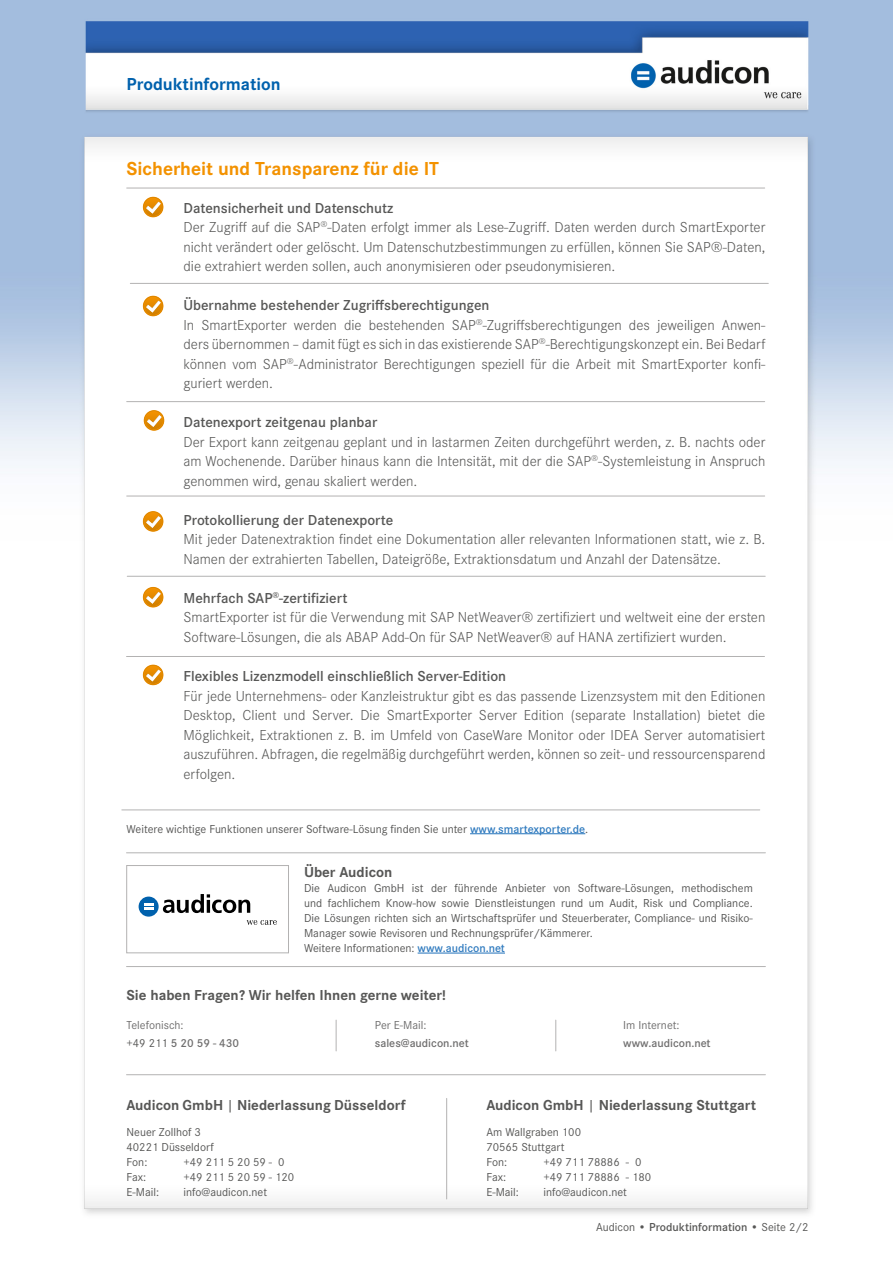
<style>
.page{position:relative;width:893px;height:1263px;background:#fff}
.page>*{position:absolute;margin:0;border:0;box-sizing:border-box;transform-origin:0 0}
.t1{font:700 19.5px "Corporate S";color:#f39200}
.t2{font:700 18px "Corporate S";color:#0061ad}
.t3{font:300 15px/19.5px "Corporate S";color:#575756}
.t4{font:700 15px "Corporate S";color:#575756}
.t5{font:600 15px "Corporate S";color:#575756}
.t6{font:12px/15px "Corporate S";color:#575756}
.t7{font:12px/18px "Corporate S";color:#706f6f}
.t8{font:600 12px "Corporate S";color:#575756}
.t9{font:600 12px "Corporate S";color:#706f6f}
.s1{font-weight:600}
.s2{font-weight:600;color:#307bbf}
.s3{color:#575756}
.s4{font-weight:400}
</style>
<div class="page">
<img style="left:0;top:0;width:893px;height:1214px">
<hr style="left:470px;top:833px;width:115px;height:1px;background:#307bbf">
<svg style="left:144px;top:410px;width:20px;height:20px"></svg>
<svg style="left:143px;top:197px;width:20px;height:20px"></svg>
<svg style="left:143px;top:296px;width:20px;height:20px"></svg>
<hr style="left:556px;top:1020px;width:1px;height:31px;background:#b3b2b2">
<hr style="left:336px;top:1020px;width:1px;height:31px;background:#b3b2b2">
<hr style="left:446px;top:1098px;width:1px;height:101px;background:#b3b2b2">
<hr style="left:126px;top:1074px;width:639px;height:1px;background:#b3b2b2">
<hr style="left:126px;top:852px;width:639px;height:1px;background:#b3b2b2">
<hr style="left:126px;top:966px;width:639px;height:1px;background:#b3b2b2">
<hr style="left:418px;top:952px;width:87px;height:1px;background:#307bbf">
<div style="left:127px;top:865px;width:161px;height:88px;background:#fff"></div>
<svg style="left:247px;top:920px;width:30px;height:5px"></svg>
<svg style="left:163px;top:894px;width:87px;height:19px"></svg>
<div style="left:139px;top:896px;width:20px;height:21px;background:#0061ad;border-radius:50%"></div>
<svg style="left:144px;top:903px;width:9px;height:7px"></svg>
<div style="left:126px;top:865px;width:163px;height:88px;border:1px solid #b3b2b2"></div>
<hr style="left:127px;top:188px;width:638px;height:1px;background:#b3b2b2">
<hr style="left:130px;top:283px;width:638px;height:1px;background:#b3b2b2">
<hr style="left:127px;top:401px;width:638px;height:1px;background:#b3b2b2">
<hr style="left:127px;top:496px;width:638px;height:1px;background:#b3b2b2">
<hr style="left:127px;top:576px;width:638px;height:1px;background:#b3b2b2">
<svg style="left:143px;top:511px;width:20px;height:20px"></svg>
<svg style="left:143px;top:665px;width:20px;height:20px"></svg>
<svg style="left:143px;top:587px;width:20px;height:20px"></svg>
<hr style="left:126px;top:656px;width:638px;height:1px;background:#b3b2b2">
<hr style="left:122px;top:810px;width:638px;height:1px;background:#b3b2b2">
<p class="t2" style="left:126px;top:74px;width:156px">Produktinformation</p>
<h1 class="t1" style="left:126px;top:158px;width:314px">Sicherheit und Transparenz für die IT</h1>
<p class="t3" style="left:183px;top:198px;width:583px"><span class="s1">Datensicherheit und Datenschutz<br></span>Der Zugriff auf die SAP<sup>®</sup>-Daten erfolgt immer als Lese-Zugriff. Daten werden durch SmartExporter nicht verändert oder gelöscht. Um Datenschutzbestimmungen zu erfüllen, können Sie SAP®-Daten, die extrahiert werden sollen, auch anonymisieren oder pseudonymisieren.</p>
<p class="t3" style="left:183px;top:296px;width:583px"><span class="s1">Übernahme bestehender Zugriffsberechtigungen<br></span>In SmartExporter werden die bestehenden SAP<sup>®</sup>-Zugriffsberechtigungen des jeweiligen Anwen&shy;ders übernommen – damit fügt es sich in das existierende SAP<sup>®</sup>-Berechtigungskonzept ein. Bei Bedarf können vom SAP<sup>®</sup>-Administrator Berechtigungen speziell für die Arbeit mit SmartExporter konfi&shy;guriert werden.</p>
<p class="t5" style="left:183px;top:414px;width:195px">Datenexport zeitgenau planbar</p>
<p class="t3" style="left:183px;top:432px;width:583px;text-align:justify">Der Export kann zeitgenau geplant und in lastarmen Zeiten durchgeführt werden, z. B. nachts oder am Wochenende. Darüber hinaus kann die Intensität, mit der die SAP<sup>®</sup>-Systemleistung in Anspruch genommen wird, genau skaliert werden.</p>
<p class="t5" style="left:183px;top:511px;width:211px">Protokollierung der Datenexporte</p>
<p class="t3" style="left:183px;top:530px;width:583px">Mit jeder Datenextraktion findet eine Dokumentation aller relevanten Informationen statt, wie z. B.<br>Namen der extrahierten Tabellen, Dateigröße, Extraktionsdatum und Anzahl der Datensätze.</p>
<p class="t3" style="left:183px;top:588px;width:583px"><span class="s1">Mehrfach SAP</span><sup>®</sup><span class="s1">-zertifiziert<br></span>SmartExporter ist für die Verwendung mit SAP NetWeaver® zertifiziert und weltweit eine der ersten<br>Software-Lösungen, die als ABAP Add-On für SAP NetWeaver® auf HANA zertifiziert wurden.</p>
<p class="t5" style="left:183px;top:667px;width:324px">Flexibles Lizenzmodell einschließlich Server-Edition</p>
<p class="t3" style="left:183px;top:686px;width:583px;text-align:justify">Für jede Unternehmens- oder Kanzleistruktur gibt es das passende Lizenzsystem mit den Editionen Desktop, Client und Server. Die SmartExporter Server Edition (separate Installation) bietet die Möglichkeit, Extraktionen z. B. im Umfeld von CaseWare Monitor oder IDEA Server automatisiert auszuführen. Abfragen, die regelmäßig durchgeführt werden, können so zeit- und ressourcensparend erfolgen.</p>
<p class="t6" style="left:126px;top:821px;width:463px">Weitere wichtige Funktionen unserer Software-Lösung finden Sie unter <span class="s2">www.smartexporter.de</span>.</p>
<p class="t4" style="left:304px;top:863px;width:90px">Über Audicon</p>
<p class="t6" style="left:304px;top:880px;width:450px">Die Audicon GmbH ist der führende Anbieter von Software-Lösungen, methodischem und fachlichem Know-how sowie Dienstleistungen rund um Audit, Risk und Compliance.<br>Die Lösungen richten sich an Wirtschaftsprüfer und Steuerberater, Compliance- und Risiko-Manager sowie Revisoren und Rechnungsprüfer/Kämmerer.<br>Weitere Informationen: <span class="s2">www.audicon.net</span></p>
<p class="t4" style="left:126px;top:987px;width:321px">Sie haben Fragen? Wir helfen Ihnen gerne weiter!</p>
<p class="t7" style="left:126px;top:1016px;width:114px">Telefonisch:<br><span class="s3">+49 211</span> <span class="s1">5 20 59 - 430</span></p>
<p class="t7" style="left:375px;top:1016px;width:53px">Per E-Mail:</p>
<p class="t9" style="left:375px;top:1036px;width:95px">sales@audicon.net</p>
<p class="t7" style="left:623px;top:1016px;width:58px">Im Internet:</p>
<p class="t9" style="left:623px;top:1036px;width:89px">www.audicon.net</p>
<p class="t4" style="left:126px;top:1096px;width:281px">Audicon GmbH <span class="s4">|</span> Niederlassung Düsseldorf</p>
<p class="t4" style="left:486px;top:1096px;width:271px">Audicon GmbH <span class="s4">|</span> Niederlassung Stuttgart</p>
<p class="t6" style="left:126px;top:1124px;width:89px">Neuer Zollhof 3<br>40221 Düsseldorf<br>Fon:</p>
<p class="t6" style="left:486px;top:1124px;width:96px">Am Wallgraben 100<br>70565 Stuttgart<br>Fon:</p>
<p class="t6" style="left:543px;top:1154px;width:100px">+49 711 78886 - 0</p>
<p class="t6" style="left:183px;top:1154px;width:103px">+49 211 5 20 59 - 0</p>
<p class="t6" style="left:126px;top:1169px;width:21px">Fax:</p>
<p class="t6" style="left:183px;top:1169px;width:112px">+49 211 5 20 59 - 120</p>
<p class="t6" style="left:126px;top:1184px;width:34px">E-Mail:</p>
<p class="t6" style="left:183px;top:1184px;width:85px">info@audicon.net</p>
<p class="t6" style="left:486px;top:1169px;width:21px">Fax:</p>
<p class="t6" style="left:543px;top:1169px;width:109px">+49 711 78886 - 180</p>
<p class="t6" style="left:486px;top:1184px;width:34px">E-Mail:</p>
<p class="t6" style="left:543px;top:1184px;width:85px">info@audicon.net</p>
<p class="t8" style="left:596px;top:1220px;width:214px"><span class="s4">Audicon •</span> Produktinformation • <span class="s4">Seite 2/2</span></p>
</div>
